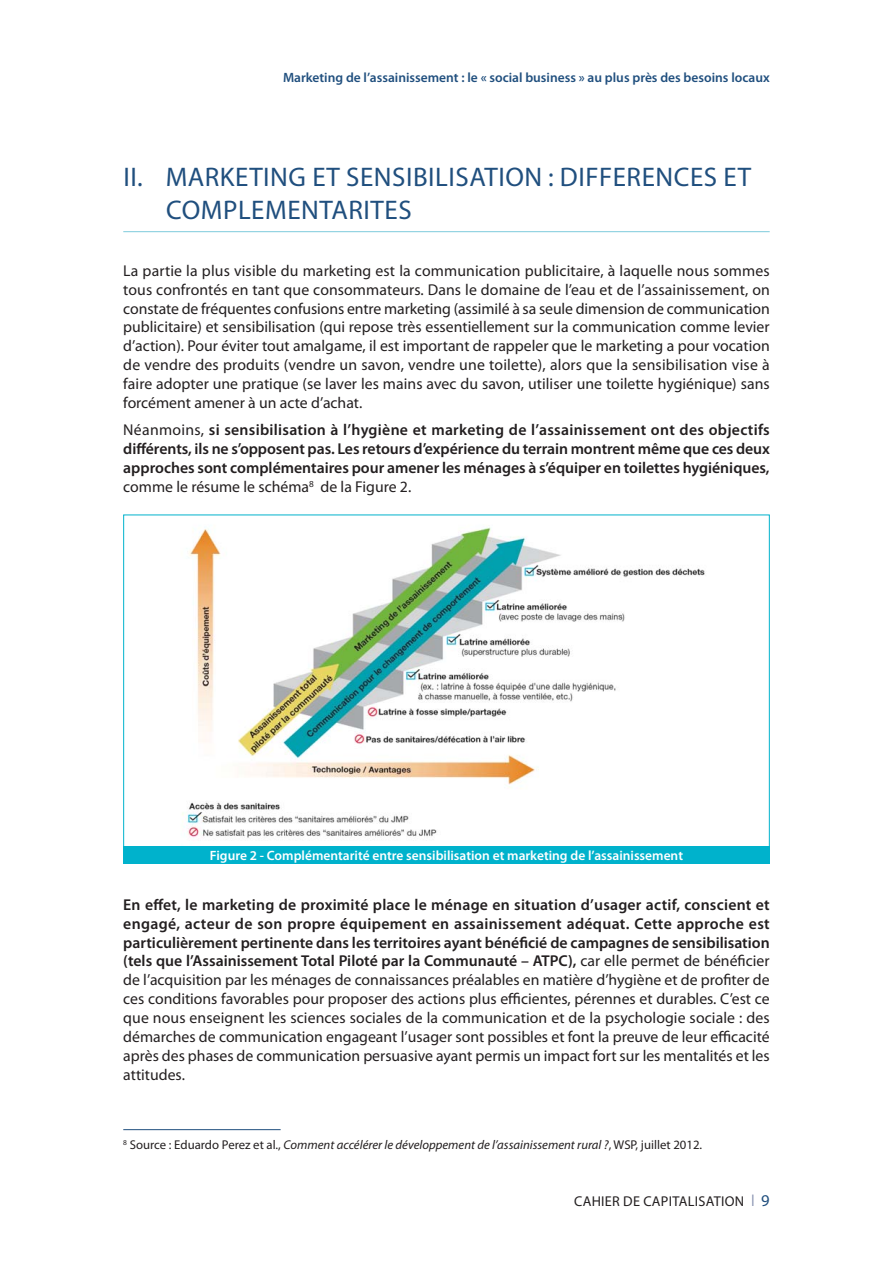
<style>
.page{position:relative;width:893px;height:1263px;background:#fff}
.page>*{position:absolute;margin:0;border:0;box-sizing:border-box;transform-origin:0 0}
.t1{font:27px/32.4px "Myriad Pro";letter-spacing:.02em;color:#204f7e}
.t2{font:15.75px/18.9px "Myriad Pro";color:#231f20;text-align:justify}
.t3{font:600 15.75px/18.9px "Myriad Pro";color:#231f20;text-align:justify}
.t4{font:14.25px "Myriad Pro";letter-spacing:.02em;color:#231f20}
.t5{font:600 13.5px "Myriad Pro";color:#204f7e}
.t6{font:600 13.5px "Myriad Pro";color:#fff}
.t7{font:italic 12.75px "Myriad Pro";color:#231f20}
.s1{font-weight:400}
.s2{font-weight:600}
.s3{font-style:normal}
.s4{color:#858faf}
.s5{font-size:16.5px;color:#204f7e}
</style>
<div class="page">
<hr style="left:123px;top:231px;width:647px;height:1px;background:#7ecbdc">
<img style="left:182px;top:527px;width:523px;height:311px">
<div style="left:123px;top:846px;width:647px;height:17px;background:#00b2cc"></div>
<hr style="left:123px;top:1129px;width:158px;height:1px;background:#204f7e">
<p class="t5" style="left:283px;top:73px;width:488px">Marketing de l’assainissement : le « social business » au plus près des besoins locaux</p>
<h1 class="t1" style="left:166px;top:163px;width:586px;text-indent:-43px">II. MARKETING ET SENSIBILISATION : DIFFERENCES ET<br>COMPLEMENTARITES</h1>
<p class="t2" style="left:123px;top:262px;width:648px">La partie la plus visible du marketing est la communication publicitaire, à laquelle nous sommes tous confrontés en tant que consommateurs. Dans le domaine de l’eau et de l’assainissement, on constate de fréquentes confusions entre marketing (assimilé à sa seule dimension de communication publicitaire) et sensibilisation (qui repose très essentiellement sur la communication comme levier d’action). Pour éviter tout amalgame, il est important de rappeler que le marketing a pour vocation de vendre des produits (vendre un savon, vendre une toilette), alors que la sensibilisation vise à faire adopter une pratique (se laver les mains avec du savon, utiliser une toilette hygiénique) sans forcément amener à un acte d’achat.</p>
<p class="t3" style="left:123px;top:422px;width:648px"><span class="s1">Néanmoins,</span> si sensibilisation à l’hygiène et marketing de l’assainissement ont des objectifs différents, ils ne s’opposent pas. Les retours d’expérience du terrain montrent même que ces deux approches sont complémentaires pour amener les ménages à s’équiper en toilettes hygiéniques, <span class="s1">comme le résume le schéma</span><sup>8</sup> <span class="s1">de la Figure 2.</span></p>
<p class="t6" style="left:210px;top:850px;width:475px">Figure 2 - Complémentarité entre sensibilisation et marketing de l’assainissement</p>
<p class="t2" style="left:123px;top:896px;width:648px"><span class="s2">En effet, le marketing de proximité place le ménage en situation d’usager actif, conscient et engagé, acteur de son propre équipement en assainissement adéquat. Cette approche est particulièrement pertinente dans les territoires ayant bénéficié de campagnes de sensibilisation (tels que l’Assainissement Total Piloté par la Communauté – ATPC),</span> car elle permet de bénéficier de l’acquisition par les ménages de connaissances préalables en matière d’hygiène et de profiter de ces conditions favorables pour proposer des actions plus efficientes, pérennes et durables. C’est ce que nous enseignent les sciences sociales de la communication et de la psychologie sociale : des démarches de communication engageant l’usager sont possibles et font la preuve de leur efficacité après des phases de communication persuasive ayant permis un impact fort sur les mentalités et les attitudes.</p>
<p class="t7" style="left:123px;top:1140px;width:580px"><sup>8</sup> <span class="s3">Source : Eduardo Perez et al.,</span> Comment accélérer le développement de l’assainissement rural ?<span class="s3">, WSP, juillet 2012.</span></p>
<p class="t4" style="left:574px;top:1196px;width:197px">CAHIER DE CAPITALISATION <span class="s4">❘</span> <span class="s5">9</span></p>
</div>
